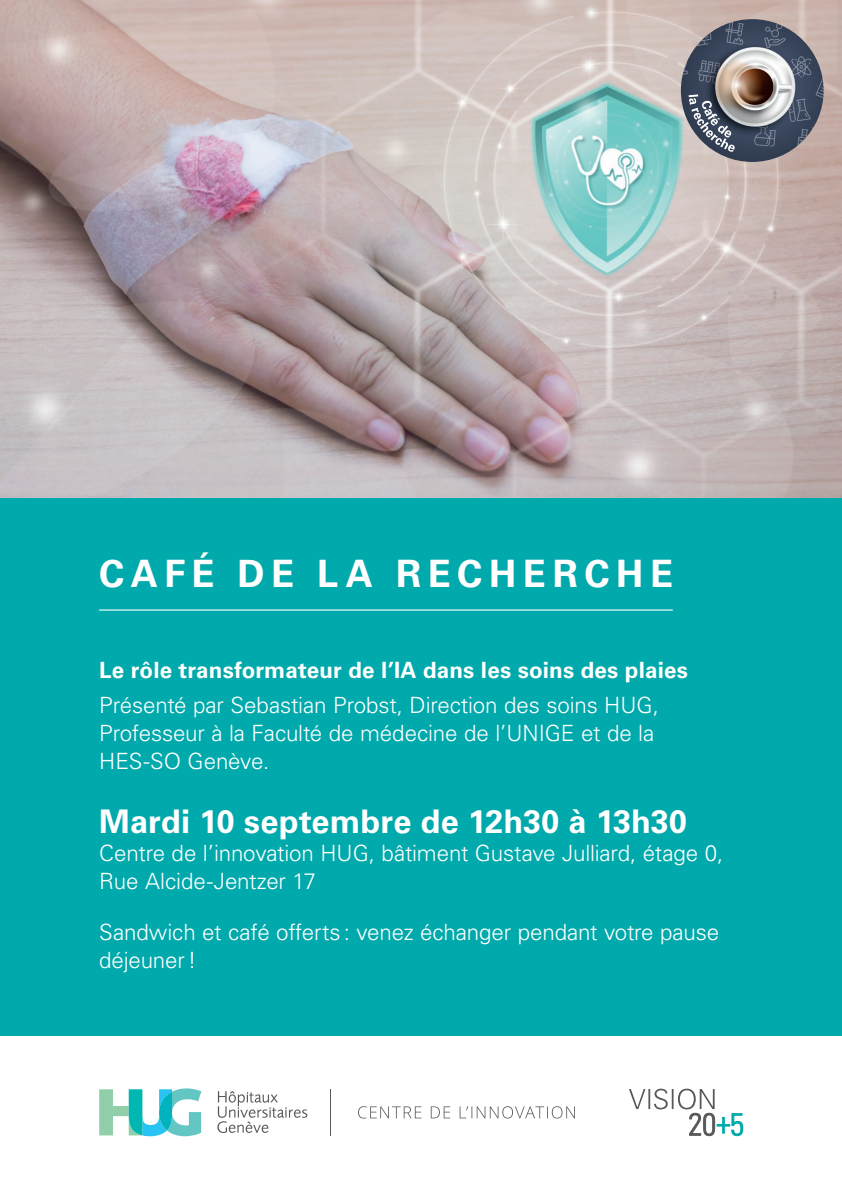
<style>
.page{position:relative;width:842px;height:1191px;background:#fff}
.page>*{position:absolute;margin:0;border:0;box-sizing:border-box;transform-origin:0 0}
.t1{font:700 37.7px "Univers LT Pro 65";letter-spacing:.175em;color:#fff}
.t2{font:700 32.5px "Univers LT Pro 65";color:#fff}
.t3{font:300 22.4px/28px "Univers LT Pro 45";letter-spacing:-.01em;color:#fff}
.t4{font:700 22.4px "Univers LT Pro 65";letter-spacing:.005em;color:#fff}
</style>
<div class="page">
<div style="left:0;top:0;width:842px;height:1035px;background:#00a9ab"></div>
<img style="left:0;top:0;width:842px;height:497px">
<svg style="left:99px;top:1088px;width:102px;height:48px"></svg>
<svg style="left:217px;top:1091px;width:90px;height:42px"></svg>
<hr style="left:331px;top:1089px;width:1px;height:46px;background:#57585a">
<svg style="left:358px;top:1106px;width:217px;height:12px"></svg>
<hr style="left:99px;top:609px;width:574px;height:1px;background:#fff">
<svg style="left:629px;top:1088px;width:114px;height:48px"></svg>
<img style="left:681px;top:19px;width:143px;height:143px;border-radius:71px">
<svg style="left:689px;top:94px;width:46px;height:58px;background:#767a84"></svg>
<h1 class="t1" style="left:99px;top:547px;width:575px">CAFÉ DE LA RECHERCHE</h1>
<p class="t4" style="left:99px;top:654px;width:590px">Le rôle transformateur de l’IA dans les soins des plaies</p>
<p class="t3" style="left:99px;top:690px;width:561px">Présenté par Sebastian Probst, Direction des soins HUG,<br>Professeur à la Faculté de médecine de l’UNIGE et de la<br>HES-SO Genève.</p>
<h2 class="t2" style="left:99px;top:798px;width:589px">Mardi 10 septembre de 12h30 à 13h30</h2>
<p class="t3" style="left:99px;top:838px;width:626px">Centre de l’innovation HUG, bâtiment Gustave Julliard, étage 0,<br>Rue Alcide-Jentzer 17</p>
<p class="t3" style="left:99px;top:917px;width:621px">Sandwich et café offerts : venez échanger pendant votre pause déjeuner!</p>
</div>
